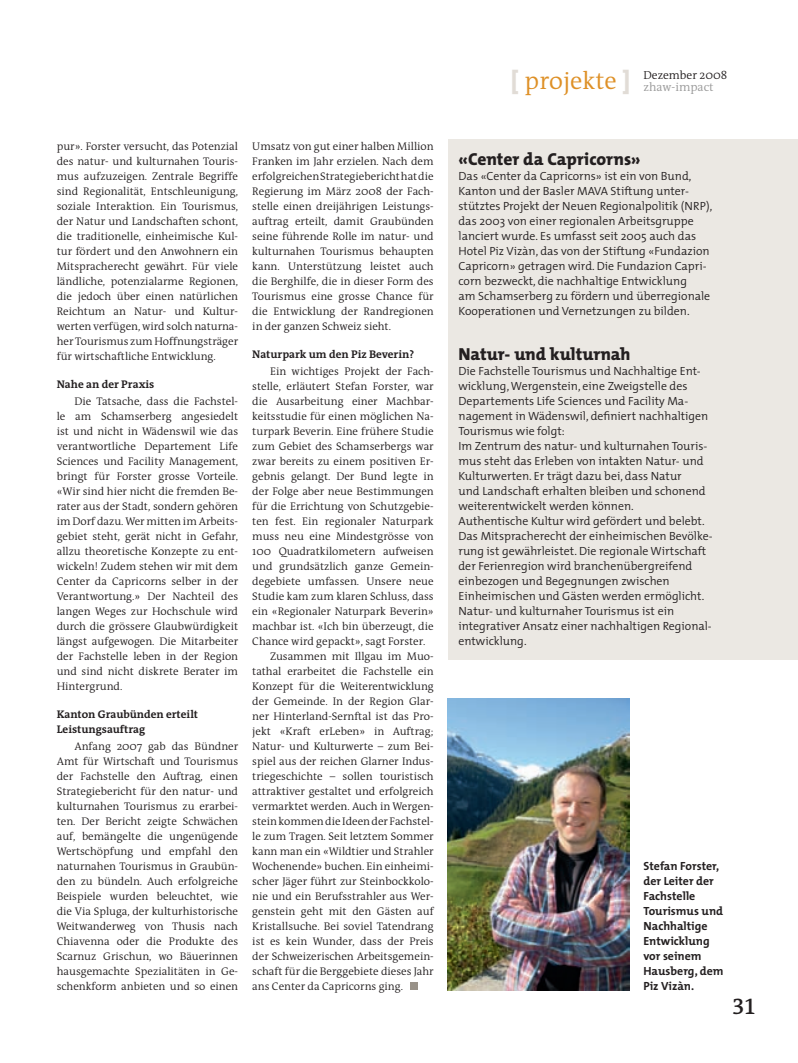
<style>
.page{position:relative;width:798px;height:1063px;background:#fff}
.page>*{position:absolute;margin:0;border:0;box-sizing:border-box;transform-origin:0 0}
.t1{font:22.5px "The Antiqua B6 c Semi Bold Caps";color:#231f20}
.t2{font:800 17.5px "The Mix";color:#231f20}
.t3{font:300 12.12px "The Antiqua B4";color:#999}
.t4{font:300 11.88px/15px "The Mix";color:#231f20}
.t5{font:700 11.88px/15px "The Mix";color:#231f20}
.t6{font:300 11.62px "The Antiqua B4";color:#231f20}
.t7{font:300 11.12px/15px "The Antiqua B4";color:#231f20;text-align:justify}
.t8{font:700 11.12px/15px "The Antiqua B7";color:#231f20}
.s1{font-family:"The Antiqua B7";font-weight:700}
.s2{font-family:"The Mix";font-weight:800;font-size:24.75px;color:#e1dcd6}
.s3{font-size:24.75px;color:#de9026}
</style>
<div class="page">
<div style="left:410px;top:982px;width:8px;height:8px;background:#999289"></div>
<img style="left:447px;top:698px;width:182px;height:292px">
<div style="left:447px;top:140px;width:350px;height:520px;background:#ebe8e3"></div>
<p class="t7" style="left:57px;top:140px;width:183px">pur». Forster versucht, das Potenzial des natur- und kulturnahen Touris&shy;mus aufzuzeigen. Zentrale Begriffe sind Regionalität, Entschleunigung, soziale Interaktion. Ein Tourismus, der Natur und Landschaften schont, die traditionelle, einheimische Kul&shy;tur fördert und den Anwohnern ein Mitspracherecht gewährt. Für viele ländliche, potenzialarme Regionen, die jedoch über einen natürlichen Reichtum an Natur- und Kultur&shy;werten verfügen, wird solch naturna&shy;her Tourismus zum Hoffnungsträger für wirtschaftliche Entwicklung.</p>
<p class="t7" style="left:74px;top:376px;width:165px;line-height:17.5px;text-indent:-18px"><span class="s1">Nahe an der Praxis<br></span>Die Tatsache, dass die Fachstel-</p>
<p class="t7" style="left:57px;top:410px;width:183px">le am Schamserberg angesiedelt ist und nicht in Wädenswil wie das verantwortliche Departement Life Sciences und Facility Management, bringt für Forster grosse Vorteile. «Wir sind hier nicht die fremden Be&shy;rater aus der Stadt, sondern gehören im Dorf dazu. Wer mitten im Arbeits&shy;gebiet steht, gerät nicht in Gefahr, allzu theoretische Konzepte zu ent&shy;wickeln! Zudem stehen wir mit dem Center da Capricorns selber in der Verantwortung.» Der Nachteil des langen Weges zur Hochschule wird durch die grössere Glaubwürdigkeit längst aufgewogen. Die Mitarbeiter der Fachstelle leben in der Region und sind nicht diskrete Berater im Hintergrund.</p>
<p class="t8" style="left:57px;top:708px;width:143px">Kanton Graubünden erteilt<br>Leistungsauftrag</p>
<p class="t7" style="left:57px;top:740px;width:183px;text-indent:18px">Anfang 2007 gab das Bündner Amt für Wirtschaft und Tourismus der Fachstelle den Auftrag, einen Strategiebericht für den natur- und kulturnahen Tourismus zu erarbei&shy;ten. Der Bericht zeigte Schwächen auf, bemängelte die ungenügende Wertschöpfung und empfahl den naturnahen Tourismus in Graubün&shy;den zu bündeln. Auch erfolgreiche Beispiele wurden beleuchtet, wie die Via Spluga, der kulturhistorische Weitwanderweg von Thusis nach Chiavenna oder die Produkte des Scarnuz Grischun, wo Bäuerinnen hausgemachte Spezialitäten in Ge&shy;schenkform anbieten und so einen</p>
<p class="t7" style="left:252px;top:140px;width:183px">Umsatz von gut einer halben Million Franken im Jahr erzielen. Nach dem erfolgreichenStrategieberichthatdie Regierung im März 2008 der Fach&shy;stelle einen dreijährigen Leistungs&shy;auftrag erteilt, damit Graubünden seine führende Rolle im natur- und kulturnahen Tourismus behaupten kann. Unterstützung leistet auch die Berghilfe, die in dieser Form des Tourismus eine grosse Chance für die Entwicklung der Randregionen in der ganzen Schweiz sieht.</p>
<p class="t7" style="left:270px;top:346px;width:165px;line-height:17.5px;text-indent:-18px"><span class="s1">Naturpark um den Piz Beverin?<br></span>Ein wichtiges Projekt der Fach-</p>
<p class="t7" style="left:252px;top:380px;width:183px">stelle, erläutert Stefan Forster, war</p>
<p class="t7" style="left:252px;top:395px;width:183px">die Ausarbeitung einer Machbar-</p>
<p class="t7" style="left:252px;top:410px;width:183px">keitsstudie für einen möglichen Na-</p>
<p class="t7" style="left:252px;top:425px;width:183px">turpark Beverin. Eine frühere Studie</p>
<p class="t7" style="left:252px;top:440px;width:183px">zum Gebiet des Schamserbergs war</p>
<p class="t7" style="left:252px;top:455px;width:183px">zwar bereits zu einem positiven Er-</p>
<p class="t7" style="left:252px;top:470px;width:183px">gebnis gelangt. Der Bund legte in</p>
<p class="t7" style="left:252px;top:485px;width:183px">der Folge aber neue Bestimmungen</p>
<p class="t7" style="left:252px;top:500px;width:183px">für die Errichtung von Schutzgebie-</p>
<p class="t7" style="left:252px;top:515px;width:183px">ten fest. Ein regionaler Naturpark</p>
<p class="t7" style="left:252px;top:530px;width:183px">muss neu eine Mindestgrösse von</p>
<p class="t7" style="left:252px;top:545px;width:183px">100 Quadratkilometern aufweisen</p>
<p class="t7" style="left:252px;top:560px;width:183px">und grundsätzlich ganze Gemein-</p>
<p class="t7" style="left:252px;top:575px;width:183px">degebiete umfassen. Unsere neue</p>
<p class="t7" style="left:252px;top:590px;width:183px">Studie kam zum klaren Schluss, dass</p>
<p class="t7" style="left:252px;top:605px;width:183px">ein «Regionaler Naturpark Beverin»</p>
<p class="t7" style="left:252px;top:620px;width:183px">machbar ist. «Ich bin überzeugt, die</p>
<p class="t7" style="left:252px;top:635px;width:174px">Chance wird gepackt», sagt Forster.</p>
<p class="t7" style="left:270px;top:650px;width:165px">Zusammen mit Illgau im Muo-</p>
<p class="t7" style="left:252px;top:665px;width:183px">tathal erarbeitet die Fachstelle ein</p>
<p class="t7" style="left:252px;top:680px;width:183px">Konzept für die Weiterentwicklung</p>
<p class="t7" style="left:252px;top:695px;width:183px">der Gemeinde. In der Region Glar-</p>
<p class="t7" style="left:252px;top:710px;width:183px">ner Hinterland-Sernftal ist das Pro-</p>
<p class="t7" style="left:252px;top:725px;width:183px">jekt «Kraft erLeben» in Auftrag;</p>
<p class="t7" style="left:252px;top:740px;width:183px">Natur- und Kulturwerte – zum Bei-</p>
<p class="t7" style="left:252px;top:755px;width:183px">spiel aus der reichen Glarner Indus-</p>
<p class="t7" style="left:252px;top:770px;width:183px">triegeschichte – sollen touristisch</p>
<p class="t7" style="left:252px;top:785px;width:183px">attraktiver gestaltet und erfolgreich</p>
<p class="t7" style="left:252px;top:800px;width:183px">vermarktet werden. Auch in Wergen-</p>
<p class="t7" style="left:252px;top:815px;width:183px">steinkommen die Ideen der Fachstel-</p>
<p class="t7" style="left:252px;top:830px;width:183px">le zum Tragen. Seit letztem Sommer</p>
<p class="t7" style="left:252px;top:845px;width:183px">kann man ein «Wildtier und Strahler</p>
<p class="t7" style="left:252px;top:860px;width:183px">Wochenende» buchen. Ein einheimi-</p>
<p class="t7" style="left:252px;top:875px;width:183px">scher Jäger führt zur Steinbockkolo-</p>
<p class="t7" style="left:252px;top:890px;width:183px">nie und ein Berufsstrahler aus Wer-</p>
<p class="t7" style="left:252px;top:905px;width:183px">genstein geht mit den Gästen auf</p>
<p class="t7" style="left:252px;top:920px;width:183px">Kristallsuche. Bei soviel Tatendrang</p>
<p class="t7" style="left:252px;top:935px;width:183px">ist es kein Wunder, dass der Preis</p>
<p class="t7" style="left:252px;top:950px;width:183px">der Schweizerischen Arbeitsgemein-</p>
<p class="t7" style="left:252px;top:965px;width:183px">schaft für die Berggebiete dieses Jahr</p>
<p class="t7" style="left:252px;top:980px;width:152px">ans Center da Capricorns ging.</p>
<p class="t6" style="left:510px;top:71px;width:218px"><span class="s2">[</span> <span class="s3">projekte</span> <span class="s2">]</span> Dezember 2008</p>
<p class="t3" style="left:643px;top:83px;width:72px">zhaw-impact</p>
<p class="t2" style="left:458px;top:153px;width:183px">«Center da Capricorns»</p>
<p class="t4" style="left:458px;top:168px;width:255px">Das «Center da Capricorns» ist ein von Bund, Kanton und der Basler MAVA Stiftung unter&shy;stütztes Projekt der Neuen Regionalpolitik (NRP), das 2003 von einer regionalen Arbeitsgruppe lanciert wurde. Es umfasst seit 2005 auch das Hotel Piz Vizàn, das von der Stiftung «Fundazion Capricorn» getragen wird. Die Fundazion Capri&shy;corn bezweckt, die nachhaltige Entwicklung<br>am Schamserberg zu fördern und überregionale Kooperationen und Vernetzungen zu bilden.</p>
<p class="t2" style="left:458px;top:348px;width:173px">Natur- und kulturnah</p>
<p class="t4" style="left:458px;top:363px;width:255px">Die Fachstelle Tourismus und Nachhaltige Ent&shy;wicklung,Wergenstein, eine Zweigstelle des Departements Life Sciences und Facility Ma&shy;nagement in Wädenswil, definiert nachhaltigen Tourismus wie folgt:<br>Im Zentrum des natur- und kulturnahen Touris&shy;mus steht das Erleben von intakten Natur- und Kulturwerten. Er trägt dazu bei, dass Natur<br>und Landschaft erhalten bleiben und schonend weiterentwickelt werden können.<br>Authentische Kultur wird gefördert und belebt.<br>Das Mitspracherecht der einheimischen Bevölke&shy;rung ist gewährleistet. Die regionale Wirtschaft der Ferienregion wird branchenübergreifend einbezogen und Begegnungen zwischen Einheimischen und Gästen werden ermöglicht.<br>Natur- und kulturnaher Tourismus ist ein integrativer Ansatz einer nachhaltigen Regional&shy;entwicklung.</p>
<p class="t5" style="left:643px;top:860px;width:82px">Stefan Forster, der Leiter der<br>Fachstelle<br>Tourismus und<br>Nachhaltige<br>Entwicklung vor seinem<br>Hausberg, dem<br>Piz Vizàn.</p>
<p class="t1" style="left:732px;top:993px;width:25px">31</p>
</div>
